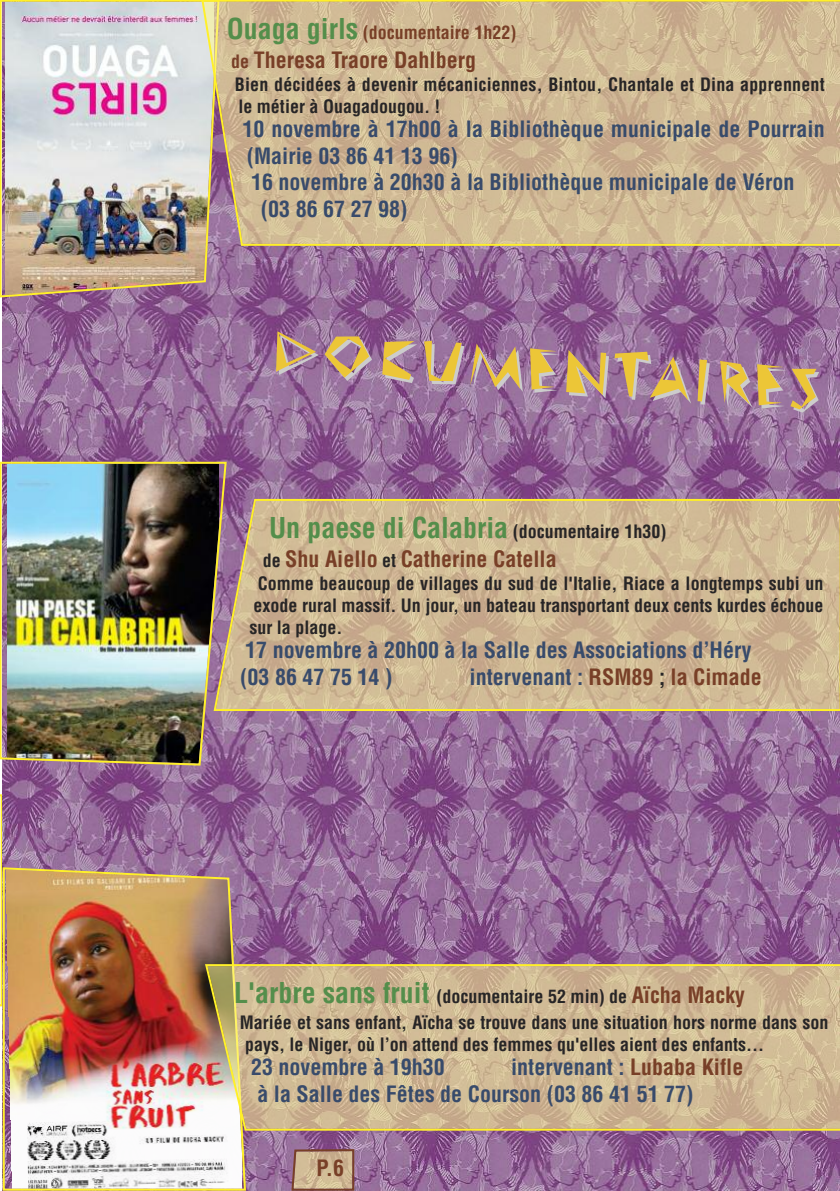
<style>
.page{position:relative;width:840px;height:1191px;background:#fff}
.page>*{position:absolute;margin:0;border:0;box-sizing:border-box;transform-origin:0 0}
.t1{font:60.4px "WC Speed Bta";color:#ecc637}
.t2{font:700 condensed 22px/26.4px "Helvetica";color:#384b6b}
.t3{font:700 condensed 22px "Helvetica";color:#783f27}
.t4{font:700 condensed 18px/21.6px "Helvetica";color:#272526}
.t5{font:700 condensed 18px "Helvetica";color:#783f27}
.s1{font-size:28px;color:#548e4b}
.s2{font-size:18px}
.s3{font-size:18px;color:#272526}
.s4{color:#384b6b}
.s5{color:#272526}
.s6{font-size:22px;color:#783f27}
.s7{color:#783f27}
</style>
<div class="page">
<svg style="left:0;top:794px;width:3px;height:212px"></svg>
<img style="left:3px;top:246px;width:836px;height:944px">
<img style="left:0;top:0;width:219px;height:297px">
<img style="left:0;top:462px;width:226px;height:303px">
<svg style="left:201px;top:0;width:638px;height:246px;background:#cfb893"></svg>
<img style="left:3px;top:867px;width:243px;height:323px">
<svg style="left:213px;top:499px;width:626px;height:212px;background:#ceb691"></svg>
<svg style="left:205px;top:964px;width:634px;height:166px;background:#cfb991"></svg>
<svg style="left:291px;top:1149px;width:63px;height:41px;background:#c0a486"></svg>
<p class="t5" style="left:227px;top:21px;width:291px"><span class="s1">Ouaga girls</span> (documentaire 1h22)</p>
<p class="t3" style="left:231px;top:46px;width:246px"><span class="s2">de</span> Theresa Traore Dahlberg</p>
<p class="t4" style="left:235px;top:74px;width:591px">Bien décidées à devenir mécaniciennes, Bintou, Chantale et Dina apprennent le métier à Ouagadougou. !</p>
<p class="t2" style="left:242px;top:116px;width:583px">10 novembre à 17h00 à la Bibliothèque municipale de Pourrain</p>
<p class="t2" style="left:247px;top:142px;width:212px">(Mairie 03 86 41 13 96)</p>
<p class="t2" style="left:251px;top:169px;width:544px">16 novembre à 20h30 à la Bibliothèque municipale de Véron</p>
<p class="t2" style="left:261px;top:195px;width:148px">(03 86 67 27 98)</p>
<h1 class="t1" style="left:273px;top:330px;width:550px;rotate:4deg">DOCUMENTAIRES</h1>
<p class="t4" style="left:269px;top:520px;width:398px"><span class="s1">Un paese di Calabria</span> (documentaire 1h30)</p>
<p class="t3" style="left:262px;top:545px;width:295px"><span class="s3">de</span> Shu Aiello <span class="s3">et</span> Catherine Catella</p>
<p class="t4" style="left:249px;top:573px;width:575px;text-align:justify;text-indent:8px">Comme beaucoup de villages du sud de l'Italie, Riace a longtemps subi un exode rural massif. Un jour, un bateau transportant deux cents kurdes échoue sur la plage.</p>
<p class="t2" style="left:240px;top:637px;width:512px">17 novembre à 20h00 à la Salle des Associations d’Héry (03 86 47 75 14 )</p>
<p class="t3" style="left:469px;top:663px;width:293px"><span class="s4">intervenant :</span> RSM89 <span class="s5">;</span> la Cimade</p>
<p class="t4" style="left:240px;top:983px;width:589px;line-height:26px;text-indent:-6px"><span class="s1">L'arbre sans fruit</span> (documentaire 52 min) de <span class="s6">Aïcha Macky<br></span>Mariée et sans enfant, Aïcha se trouve dans une situation hors norme dans son</p>
<p class="t4" style="left:245px;top:1033px;width:520px">pays, le Niger, où l’on attend des femmes qu'elles aient des enfants…</p>
<p class="t2" style="left:251px;top:1054px;width:195px">23 novembre à 19h30</p>
<p class="t2" style="left:257px;top:1054px;width:487px;text-indent:253px">intervenant : <span class="s7">Lubaba Kifle </span>à la Salle des Fêtes de Courson (03 86 41 51 77)</p>
<p class="t3" style="left:316px;top:1154px;width:29px">P.6</p>
</div>
